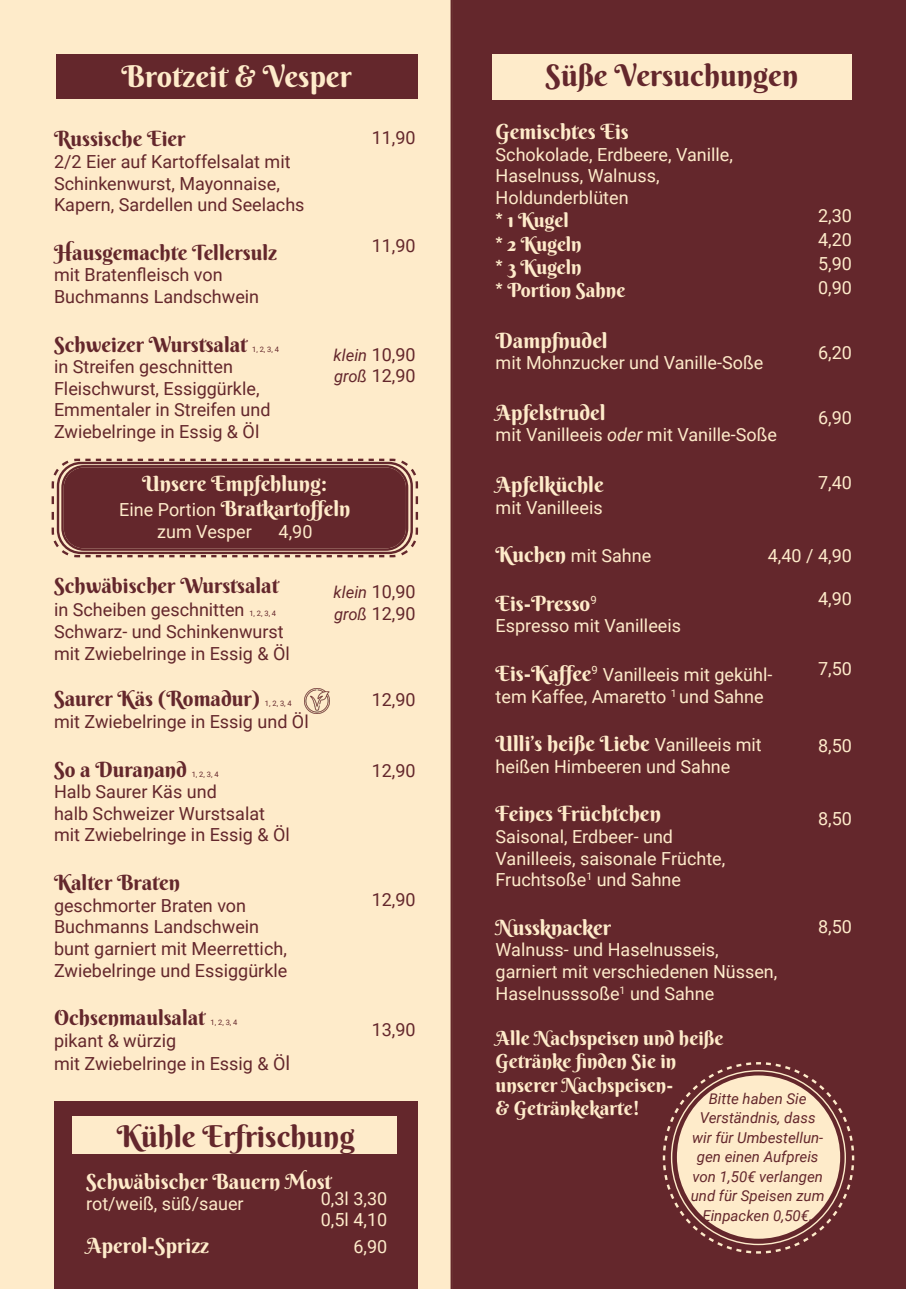
<style>
.page{position:relative;width:906px;height:1289px;background:#fff}
.page>*{position:absolute;margin:0;border:0;box-sizing:border-box;transform-origin:0 0}
.t1{font:30px "Berkshire Swash";color:#64272c}
.t2{font:30px "Berkshire Swash";color:#feebca}
.t3{font:21px/25.2px "Berkshire Swash";color:#feebca;text-align:center}
.t4{font:21px "Berkshire Swash";color:#64272c}
.t5{font:19.5px/23.4px "Berkshire Swash";color:#feebca}
.t6{font:18px/21.6px "Roboto";color:#64272c}
.t7{font:18px/21.6px "Roboto";color:#feebca}
.t8{font:italic 16.5px "Roboto";color:#64272c}
.t9{font:italic 15px/19.5px "Roboto";color:#64272c;text-align:center}
.t10{font:7.5px "Roboto";color:#64272c}
.s1{font-style:normal;font-size:18px}
.s2{font-style:italic;font-size:16.5px}
.s3{font-family:"Roboto";font-size:18px}
.s4{font-size:19.5px}
.s5{font-style:italic}
.s6{font-family:"Berkshire Swash";font-size:21px}
</style>
<div class="page">
<div style="left:0;top:0;width:906px;height:1288px;background:#feebca"></div>
<div style="left:453px;top:0;width:453px;height:1288px;background:#64272c"></div>
<div style="left:492px;top:54px;width:360px;height:45px;background:#feebca"></div>
<svg style="left:663px;top:1062px;width:191px;height:191px"></svg>
<div style="left:54px;top:1101px;width:363px;height:187px;background:#64272c"></div>
<div style="left:72px;top:1116px;width:325px;height:37px;background:#feebca"></div>
<div style="left:56px;top:54px;width:361px;height:44px;background:#64272c"></div>
<svg style="left:52px;top:458px;width:366px;height:99px;background:#743c3d"></svg>
<img style="left:304px;top:688px;width:25px;height:26px">
<h1 class="t2" style="left:122px;top:58px;width:232px">Brotzeit &amp; Vesper</h1>
<p class="t4" style="left:54px;top:126px;width:133px">Russische Eier</p>
<p class="t6" style="left:54px;top:153px;width:252px">2/2 Eier auf Kartoffelsalat mit<br>Schinkenwurst, Mayonnaise,<br>Kapern, Sardellen und Seelachs</p>
<p class="t4" style="left:54px;top:239px;width:225px">Hausgemachte Tellersulz</p>
<p class="t6" style="left:54px;top:266px;width:207px">mit Bratenfleisch von<br>Buchmanns Landschwein</p>
<p class="t4" style="left:54px;top:331px;width:195px">Schweizer Wurstsalat</p>
<p class="t10" style="left:252px;top:346px;width:28px">1, 2, 3, 4</p>
<p class="t6" style="left:54px;top:358px;width:218px">in Streifen geschnitten<br>Fleischwurst, Essiggürkle,<br>Emmentaler in Streifen und<br>Zwiebelringe in Essig &amp; Öl</p>
<p class="t6" style="left:372px;top:129px;width:45px">11,90</p>
<p class="t6" style="left:372px;top:237px;width:45px">11,90</p>
<p class="t8" style="left:334px;top:348px;width:84px">klein <span class="s1">10,90</span></p>
<p class="t6" style="left:334px;top:367px;width:83px"><span class="s2">groß</span> 12,90</p>
<p class="t3" style="left:119px;top:471px;width:233px">Unsere Empfehlung:<br><span class="s3">Eine Portion</span> Bratkartoffeln</p>
<p class="t7" style="left:157px;top:522px;width:96px">zum Vesper</p>
<p class="t7" style="left:279px;top:522px;width:35px">4,90</p>
<p class="t4" style="left:54px;top:572px;width:226px">Schwäbischer Wurstsalat</p>
<p class="t6" style="left:54px;top:601px;width:192px">in Scheiben geschnitten</p>
<p class="t10" style="left:249px;top:610px;width:28px">1, 2, 3, 4</p>
<p class="t6" style="left:54px;top:622px;width:237px">Schwarz- und Schinkenwurst mit Zwiebelringe in Essig &amp; Öl</p>
<p class="t4" style="left:54px;top:686px;width:208px">Saurer Käs (Romadur)</p>
<p class="t10" style="left:265px;top:700px;width:28px">1, 2, 3, 4</p>
<p class="t6" style="left:54px;top:712px;width:256px">mit Zwiebelringe in Essig und Öl</p>
<p class="t4" style="left:54px;top:756px;width:134px">So a Duranand</p>
<p class="t10" style="left:192px;top:771px;width:28px">1, 2, 3, 4</p>
<p class="t6" style="left:54px;top:783px;width:237px">Halb Saurer Käs und<br>halb Schweizer Wurstsalat mit Zwiebelringe in Essig &amp; Öl</p>
<p class="t4" style="left:54px;top:869px;width:128px">Kalter Braten</p>
<p class="t6" style="left:54px;top:896px;width:235px">geschmorter Braten von<br>Buchmanns Landschwein bunt garniert mit Meerrettich,<br>Zwiebelringe und Essiggürkle</p>
<p class="t4" style="left:54px;top:1004px;width:153px">Ochsenmaulsalat</p>
<p class="t10" style="left:211px;top:1019px;width:28px">1, 2, 3, 4</p>
<p class="t6" style="left:54px;top:1030px;width:238px;line-height:23.4px">pikant &amp; würzig<br>mit Zwiebelringe in Essig &amp; Ö<span class="s4">l</span></p>
<p class="t8" style="left:334px;top:586px;width:84px">klein <span class="s1">10,90</span></p>
<p class="t6" style="left:334px;top:604px;width:83px"><span class="s2">groß</span> 12,90</p>
<p class="t6" style="left:372px;top:691px;width:45px">12,90</p>
<p class="t6" style="left:372px;top:761px;width:45px">12,90</p>
<p class="t6" style="left:372px;top:890px;width:45px">12,90</p>
<p class="t6" style="left:372px;top:1020px;width:45px">13,90</p>
<h1 class="t1" style="left:117px;top:1117px;width:239px">Kühle Erfrischung</h1>
<p class="t7" style="left:321px;top:1189px;width:68px">0,3l 3,30<br>0,5l 4,10</p>
<p class="t7" style="left:353px;top:1238px;width:35px">6,90</p>
<p class="t3" style="left:86px;top:1168px;width:247px">Schwäbischer Bauern Most</p>
<p class="t7" style="left:86px;top:1195px;width:159px">rot/weiß, süß/sauer</p>
<p class="t3" style="left:86px;top:1232px;width:125px">Aperol-Sprizz</p>
<h1 class="t1" style="left:545px;top:56px;width:254px">Süße Versuchungen</h1>
<p class="t3" style="left:495px;top:119px;width:135px">Gemischtes Eis</p>
<p class="t7" style="left:495px;top:145px;width:239px">Schokolade, Erdbeere, Vanille,<br>Haselnuss, Walnuss,<br>Holdunderblüten</p>
<p class="t5" style="left:495px;top:208px;width:131px">* 1 Kugel<br>* 2 Kugeln<br>* 3 Kugeln<br>* Portion Sahne</p>
<p class="t3" style="left:495px;top:328px;width:114px">Dampfnudel</p>
<p class="t7" style="left:495px;top:354px;width:269px">mit Mohnzucker und Vanille-Soße</p>
<p class="t3" style="left:495px;top:400px;width:111px">Apfelstrudel</p>
<p class="t7" style="left:495px;top:426px;width:283px">mit Vanilleeis <span class="s5">oder</span> mit Vanille-Soße</p>
<p class="t3" style="left:495px;top:472px;width:110px">Apfelküchle</p>
<p class="t7" style="left:495px;top:498px;width:109px">mit Vanilleeis</p>
<p class="t7" style="left:495px;top:547px;width:157px"><span class="s6">Kuchen</span> mit Sahne</p>
<p class="t3" style="left:495px;top:590px;width:103px">Eis-Presso<sup>9</sup></p>
<p class="t7" style="left:495px;top:617px;width:187px">Espresso mit Vanilleeis</p>
<p class="t7" style="left:495px;top:665px;width:278px"><span class="s6">Eis-Kaffee</span><sup>9</sup> Vanilleeis mit gekühl&shy;tem Kaffee, Amaretto <sup>1</sup> und Sahne</p>
<p class="t3" style="left:495px;top:731px;width:268px">Ulli’s heiße Liebe <span class="s3">Vanilleeis mit</span></p>
<p class="t7" style="left:495px;top:757px;width:236px">heißen Himbeeren und Sahne</p>
<p class="t3" style="left:495px;top:801px;width:167px">Feines Früchtchen</p>
<p class="t7" style="left:495px;top:827px;width:231px">Saisonal, Erdbeer- und<br>Vanilleeis, saisonale Früchte,<br>Fruchtsoße<sup>1</sup> und Sahne</p>
<p class="t3" style="left:495px;top:914px;width:117px">Nussknacker</p>
<p class="t7" style="left:495px;top:941px;width:283px">Walnuss- und Haselnusseis, garniert mit verschiedenen Nüssen,<br>Haselnusssoße<sup>1</sup> und Sahne</p>
<p class="t5" style="left:495px;top:1026px;width:229px">Alle Nachspeisen und heiße<br>Getränke finden Sie in unserer Nachspeisen-<br>&amp; Getränkekarte!</p>
<p class="t7" style="left:818px;top:206px;width:35px;line-height:24px;text-align:justify">2,30<br>4,20<br>5,90<br>0,90</p>
<p class="t7" style="left:818px;top:344px;width:35px">6,20</p>
<p class="t7" style="left:818px;top:408px;width:35px">6,90</p>
<p class="t7" style="left:818px;top:473px;width:35px">7,40</p>
<p class="t7" style="left:768px;top:546px;width:86px">4,40 / 4,90</p>
<p class="t7" style="left:818px;top:590px;width:35px">4,90</p>
<p class="t7" style="left:818px;top:660px;width:35px">7,50</p>
<p class="t7" style="left:818px;top:736px;width:35px">8,50</p>
<p class="t7" style="left:818px;top:809px;width:35px">8,50</p>
<p class="t7" style="left:818px;top:917px;width:35px">8,50</p>
<p class="t9" style="left:691px;top:1090px;width:135px">Bitte haben Sie<br>Verständnis, dass wir für Umbestellun&shy;gen einen Aufpreis von 1,50€ verlangen und für Speisen zum<br>Einpacken 0,50€.</p>
</div>
